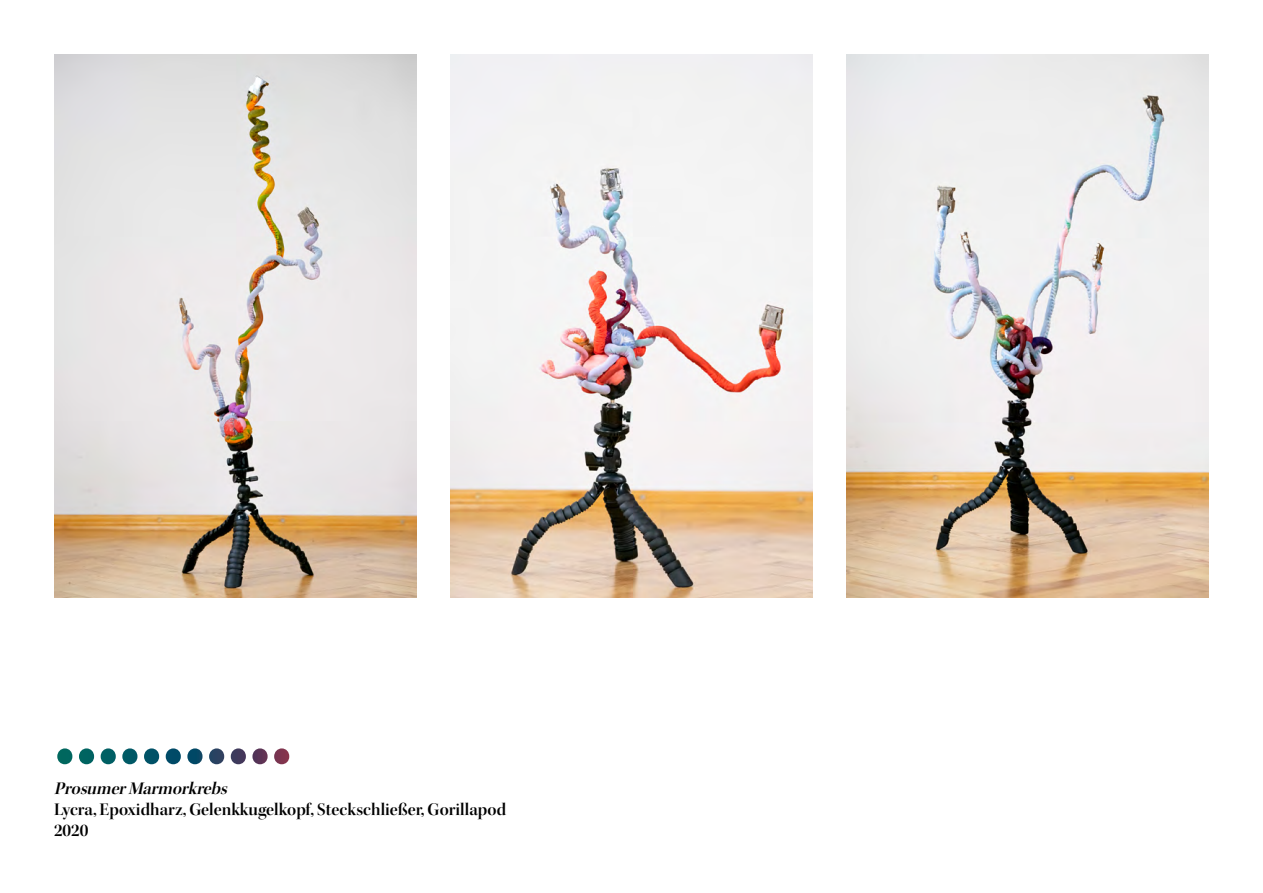
<style>
.page{position:relative;width:1263px;height:893px;background:#fff}
.page>*{position:absolute;margin:0;border:0;box-sizing:border-box;transform-origin:0 0}
.t1{font:78px "Kepler Std Semibold Disp";color:#fff}
.t2{font:18px/21px "Kepler Std Semibold Disp";color:#000}
.t3{font:italic 18px "Kepler Std Semibold Disp";color:#000}
</style>
<div class="page">
<img style="left:54px;top:54px;width:362px;height:543px">
<img style="left:450px;top:54px;width:363px;height:543px">
<img style="left:847px;top:54px;width:362px;height:543px">
<h1 class="t1" style="left:54px;top:704px;width:240px">•••••••••••</h1>
<p class="t3" style="left:54px;top:778px;width:179px">ProsumerMarmorkrebs</p>
<p class="t2" style="left:54px;top:799px;width:454px">Lycra, Epoxidharz, Gelenkkugelkopf, Steckschließer, Gorillapod<br>2020</p>
</div>
